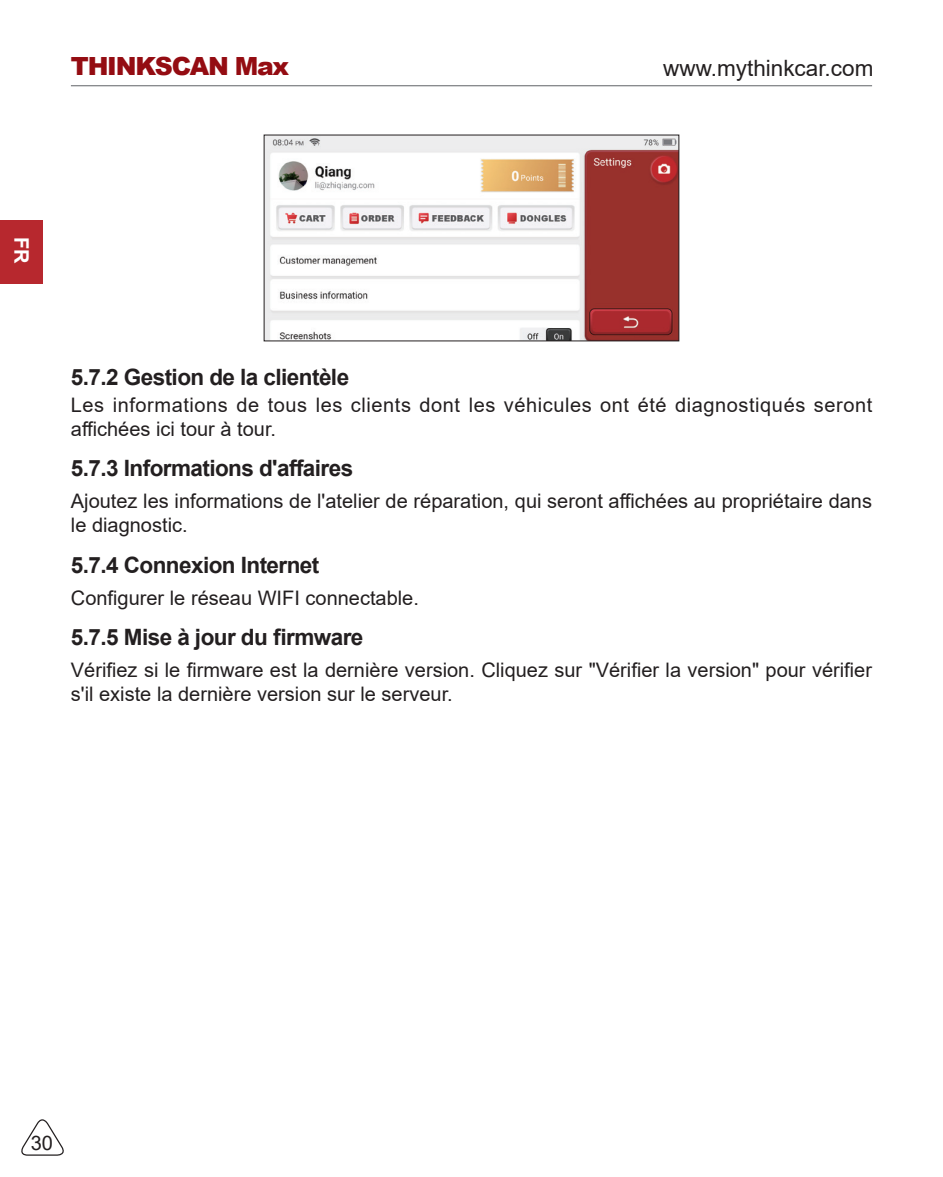
<style>
.page{position:relative;width:943px;height:1177px;background:#fff}
.page>*{position:absolute;margin:0;border:0;box-sizing:border-box;transform-origin:0 0}
.t1{font:900 25px "Arial";letter-spacing:-.05em;color:#940c12}
.t2{font:700 22.5px "Arial";letter-spacing:-.025em;color:#231f20}
.t3{font:22.5px "Arial";color:#231f20}
.t4{font:20px/24px "Arial";color:#231f20}
.t5{font:20px/24px "Arial";letter-spacing:.03em;color:#231f20}
.t6{font:700 20px "Arial";color:#fff}
</style>
<div class="page">
<div style="left:0;top:220px;width:43px;height:63px;background:#b7282e"></div>
<svg style="left:21px;top:1119px;width:43px;height:37px"></svg>
<hr style="left:71px;top:85px;width:801px;height:1px;background:#808285">
<img style="left:266px;top:137px;width:411px;height:202px">
<p class="t1" style="left:71px;top:48px;width:220px">THINKSCAN Max</p>
<p class="t3" style="left:663px;top:53px;width:212px">www.mythinkcar.com</p>
<p class="t6" style="left:36px;top:237px;width:27px;rotate:90deg">FR</p>
<p class="t2" style="left:71px;top:361px;width:280px">5.7.2 Gestion de la clientèle</p>
<p class="t5" style="left:71px;top:393px;width:802px">Les informations de tous les clients dont les véhicules ont été diagnostiqués seront affichées ici tour à tour.</p>
<p class="t2" style="left:71px;top:452px;width:284px">5.7.3 Informations d'affaires</p>
<p class="t4" style="left:71px;top:489px;width:802px">Ajoutez les informations de l'atelier de réparation, qui seront affichées au propriétaire dans le diagnostic.</p>
<p class="t2" style="left:71px;top:549px;width:250px">5.7.4 Connexion Internet</p>
<p class="t4" style="left:71px;top:585px;width:349px">Configurer le réseau WIFI connectable.</p>
<p class="t2" style="left:71px;top:621px;width:294px">5.7.5 Mise à jour du firmware</p>
<p class="t4" style="left:71px;top:657px;width:802px">Vérifiez si le firmware est la dernière version. Cliquez sur "Vérifier la version" pour vérifier s'il existe la dernière version sur le serveur.</p>
<p class="t4" style="left:31px;top:1130px;width:24px">30</p>
</div>
